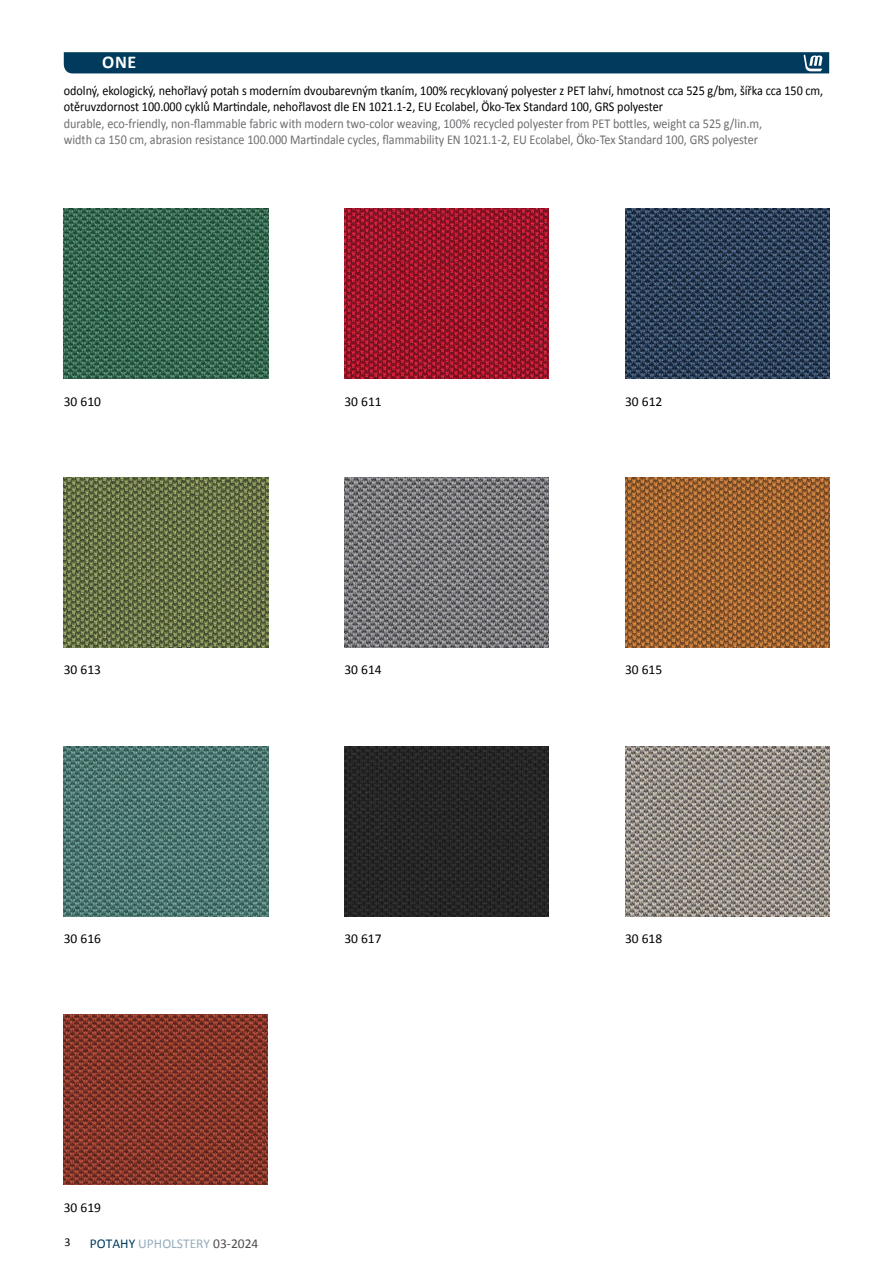
<style>
.page{position:relative;width:893px;height:1263px;background:#fff}
.page>*{position:absolute;margin:0;border:0;box-sizing:border-box;transform-origin:0 0}
.t1{font:700 18px "Calibri";color:#fff}
.t2{font:13.5px/16.2px "Calibri";color:#6d6e71;scale:.9 1}
.t3{font:13.5px/16.2px "Calibri";color:#000;scale:.9 1}
.t4{font:13.5px "Calibri";color:#000}
.t5{font:13.5px "Calibri";color:#96adbd}
.t6{font:12px "Calibri";color:#000}
.s1{color:#003b5e}
.s2{color:#4d4d4f}
</style>
<div class="page">
<div style="left:64px;top:52px;width:765px;height:21px;background:#003b5e"></div>
<img style="left:64px;top:1015px;width:204px;height:170px">
<img style="left:64px;top:209px;width:204px;height:170px">
<img style="left:345px;top:209px;width:204px;height:170px">
<img style="left:625px;top:209px;width:204px;height:170px">
<img style="left:64px;top:477px;width:204px;height:170px">
<img style="left:345px;top:477px;width:204px;height:170px">
<img style="left:625px;top:477px;width:204px;height:170px">
<img style="left:64px;top:746px;width:204px;height:170px">
<img style="left:345px;top:746px;width:204px;height:170px">
<img style="left:625px;top:746px;width:204px;height:170px">
<h1 class="t1" style="left:102px;top:51px;width:36px">ONE</h1>
<p class="t3" style="left:64px;top:83px;width:845px">odolný, ekologický, nehořlavý potah s moderním dvoubarevným tkaním, 100% recyklovaný polyester z PET lahví, hmotnost cca 525 g/bm, šířka cca 150 cm, otěruvzdornost 100.000 cyklů Martindale, nehořlavost dle EN 1021.1-2, EU Ecolabel, Öko-Tex Standard 100, GRS polyester</p>
<p class="t2" style="left:64px;top:115px;width:778px">durable, eco-friendly, non-flammable fabric with modern two-color weaving, 100% recycled polyester from PET bottles, weight ca 525 g/lin.m, width ca 150 cm, abrasion resistance 100.000 Martindale cycles, flammability EN 1021.1-2, EU Ecolabel, Öko-Tex Standard 100, GRS polyester</p>
<p class="t4" style="left:64px;top:393px;width:39px">30 610</p>
<p class="t4" style="left:344px;top:393px;width:39px">30 611</p>
<p class="t4" style="left:625px;top:393px;width:39px">30 612</p>
<p class="t4" style="left:64px;top:661px;width:39px">30 613</p>
<p class="t4" style="left:344px;top:661px;width:39px">30 614</p>
<p class="t4" style="left:625px;top:661px;width:39px">30 615</p>
<p class="t4" style="left:64px;top:930px;width:39px">30 616</p>
<p class="t4" style="left:344px;top:930px;width:39px">30 617</p>
<p class="t4" style="left:625px;top:930px;width:39px">30 618</p>
<p class="t4" style="left:64px;top:1199px;width:39px">30 619</p>
<p class="t6" style="left:64px;top:1235px;width:8px">3</p>
<p class="t5" style="left:90px;top:1234px;width:170px"><span class="s1">POTAHY</span> UPHOLSTERY <span class="s2">03-2024</span></p>
</div>
